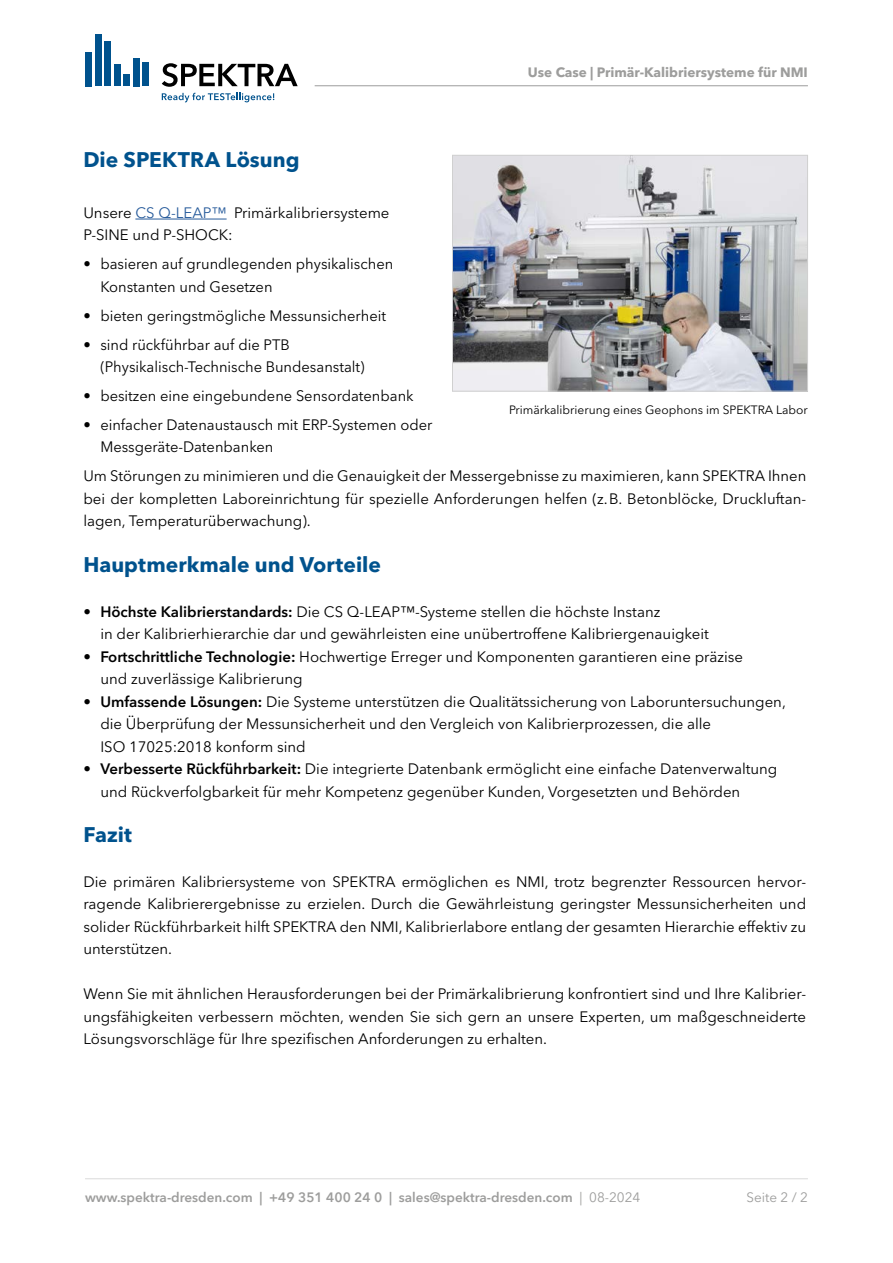
<style>
.page{position:relative;width:893px;height:1263px;background:#fff}
.page>*{position:absolute;margin:0;border:0;box-sizing:border-box;transform-origin:0 0}
.Lauftext{font:700 21px "Avenir Next LT Pro";color:#00528d}
.Lauftext-2{font:15px/22.5px "Avenir Next LT Pro";color:#000}
.t1{font:600 13.5px "Avenir Next LT Pro";color:#9d9d9c}
.t2{font:700 13.5px "Avenir Next LT Pro";color:#9d9d9c}
.t3{font:13.5px "Avenir Next LT Pro";color:#9d9d9c}
.Bildunterschrift{font:12px "Avenir Next LT Pro";color:#000}
.s1{color:#275b9b}
.s2{font-weight:600}
.s3{font-weight:400}
</style>
<div class="page">
<hr style="left:85px;top:1178px;width:723px;height:1px;background:#dadada">
<svg style="left:162px;top:63px;width:136px;height:24px"></svg>
<div style="left:85px;top:52px;width:7px;height:34px;background:#00528d"></div>
<div style="left:95px;top:34px;width:6px;height:52px;background:#00528d"></div>
<div style="left:104px;top:42px;width:7px;height:44px;background:#00528d"></div>
<div style="left:123px;top:74px;width:7px;height:12px;background:#00528d"></div>
<div style="left:133px;top:58px;width:6px;height:28px;background:#00528d"></div>
<div style="left:142px;top:63px;width:7px;height:23px;background:#00528d"></div>
<div style="left:114px;top:65px;width:6px;height:21px;background:#00528d"></div>
<svg style="left:162px;top:93px;width:112px;height:9px"></svg>
<hr style="left:315px;top:85px;width:493px;height:1px;background:#9d9d9c">
<hr style="left:135px;top:219px;width:92px;height:1px;background:#275b9b">
<img style="left:454px;top:157px;width:352px;height:233px">
<div style="left:452px;top:155px;width:356px;height:237px;border:1px solid #d0d0d0"></div>
<p class="t2" style="left:528px;top:64px;width:281px">Use Case | Primär-Kalibriersysteme für NMI</p>
<p class="Lauftext" style="left:83px;top:146px;width:218px">Die SPEKTRA Lösung</p>
<p class="Lauftext-2" style="left:83px;top:201px;width:308px">Unsere <span class="s1">CS Q-LEAP™</span> Primärkalibriersysteme<br>P-SINE und P-SHOCK:</p>
<p class="Lauftext-2" style="left:100px;top:253px;width:294px;text-indent:-17px">• basieren auf grundlegenden physikalischen<br>Konstanten und Gesetzen</p>
<p class="Lauftext-2" style="left:83px;top:304px;width:304px">• bieten geringstmögliche Messunsicherheit</p>
<p class="Lauftext-2" style="left:100px;top:333px;width:266px;text-indent:-17px">• sind rückführbar auf die PTB (Physikalisch-Technische Bundesanstalt)</p>
<p class="Lauftext-2" style="left:83px;top:384px;width:332px">• besitzen eine eingebundene Sensordatenbank</p>
<p class="Lauftext-2" style="left:100px;top:413px;width:334px;text-indent:-17px">• einfacher Datenaustausch mit ERP-Systemen oder<br>Messgeräte-Datenbanken</p>
<p class="Lauftext-2" style="left:83px;top:465px;width:724px;text-align:justify">Um Störungen zu minimieren und die Genauigkeit der Messergebnisse zu maximieren, kann SPEKTRA Ihnen bei der kompletten Laboreinrichtung für spezielle Anforderungen helfen (z.B. Betonblöcke, Druckluftan&shy;lagen, Temperaturüberwachung).</p>
<p class="Lauftext" style="left:83px;top:551px;width:299px">Hauptmerkmale und Vorteile</p>
<p class="Lauftext-2" style="left:100px;top:600px;width:610px;text-indent:-17px"><span class="s2">• Höchste Kalibrierstandards:</span> Die CS Q-LEAP™-Systeme stellen die höchste Instanz<br>in der Kalibrierhierarchie dar und gewährleisten eine unübertroffene Kalibriergenauigkeit</p>
<p class="Lauftext-2" style="left:100px;top:645px;width:644px;text-indent:-17px"><span class="s2">• Fortschrittliche Technologie:</span> Hochwertige Erreger und Komponenten garantieren eine präzise und zuverlässige Kalibrierung</p>
<p class="Lauftext-2" style="left:100px;top:690px;width:687px;text-indent:-17px"><span class="s2">• Umfassende Lösungen:</span> Die Systeme unterstützen die Qualitätssicherung von Laboruntersuchungen, die Überprüfung der Messunsicherheit und den Vergleich von Kalibrierprozessen, die alle<br>ISO 17025:2018 konform sind</p>
<p class="Lauftext-2" style="left:100px;top:758px;width:679px;text-indent:-17px"><span class="s2">• Verbesserte Rückführbarkeit:</span> Die integrierte Datenbank ermöglicht eine einfache Datenverwaltung und Rückverfolgbarkeit für mehr Kompetenz gegenüber Kunden, Vorgesetzten und Behörden</p>
<p class="Lauftext" style="left:83px;top:821px;width:50px">Fazit</p>
<p class="Lauftext-2" style="left:83px;top:870px;width:724px;text-align:justify">Die primären Kalibriersysteme von SPEKTRA ermöglichen es NMI, trotz begrenzter Ressourcen hervor&shy;ragende Kalibrierergebnisse zu erzielen. Durch die Gewährleistung geringster Messunsicherheiten und solider Rückführbarkeit hilft SPEKTRA den NMI, Kalibrierlabore entlang der gesamten Hierarchie effektiv zu unterstützen.</p>
<p class="Lauftext-2" style="left:83px;top:983px;width:724px;text-align:justify">Wenn Sie mit ähnlichen Herausforderungen bei der Primärkalibrierung konfrontiert sind und Ihre Kalibrier&shy;ungsfähigkeiten verbessern möchten, wenden Sie sich gern an unsere Experten, um maßgeschneiderte Lösungsvorschläge für Ihre spezifischen Anforderungen zu erhalten.</p>
<p class="Bildunterschrift" style="left:509px;top:403px;width:300px">Primärkalibrierung eines Geophons im SPEKTRA Labor</p>
<p class="t1" style="left:85px;top:1189px;width:557px">www.spektra-dresden.com | +49 351 400 24 0 | sales@spektra-dresden.com <span class="s3">| 08-2024</span></p>
<p class="t3" style="left:746px;top:1189px;width:63px">Seite 2 / 2</p>
</div>
